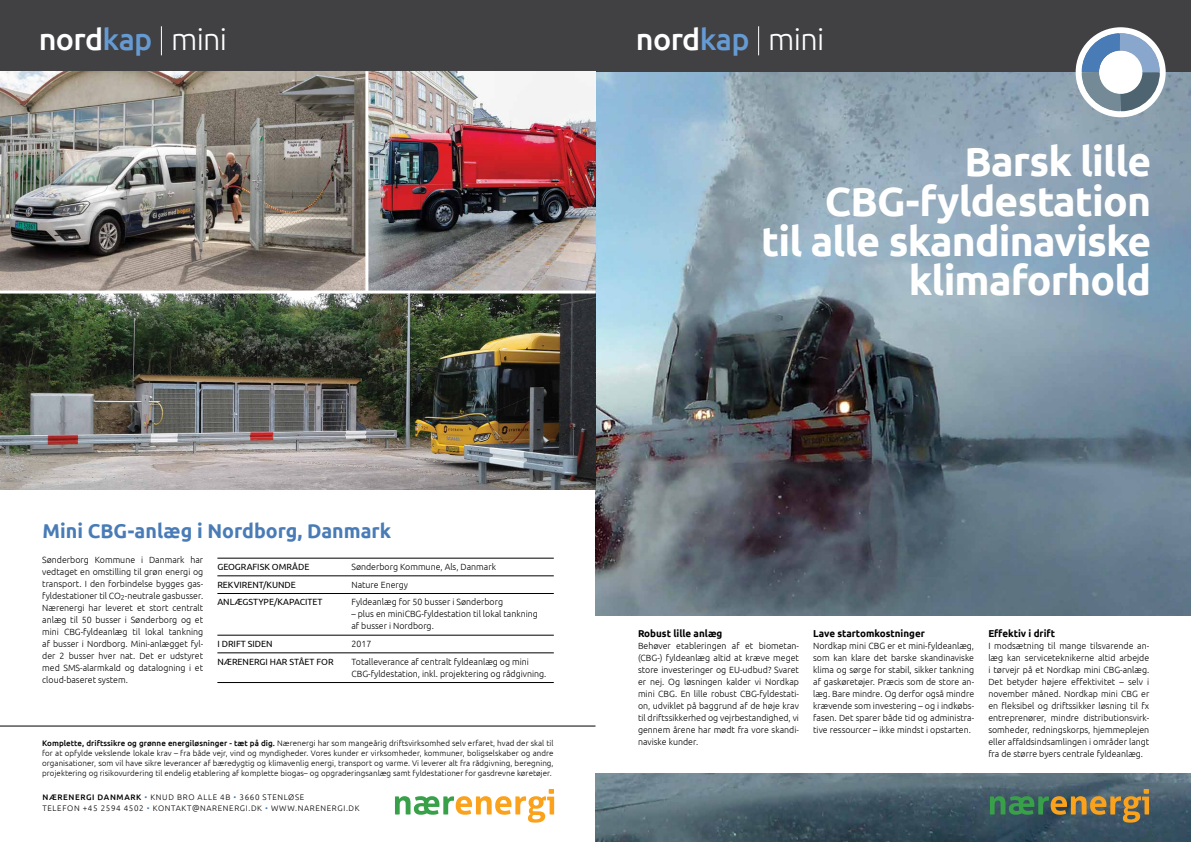
<style>
.page{position:relative;width:1191px;height:842px;background:#fff}
.page>*{position:absolute;margin:0;border:0;box-sizing:border-box;transform-origin:0 0}
.t1{font:700 40.8px/39.6px "Ubuntu";letter-spacing:-.02em;color:#fff;text-align:right}
.t2{font:500 30.5px "Ubuntu";letter-spacing:-.02em;color:#fff}
.t3{font:700 20px "Ubuntu";color:#497cb6}
.t4{font:700 10px "Ubuntu";color:#000}
.t5{font:300 9px/12px "Ubuntu";color:#000;text-align:justify}
.t6{font:9px "Ubuntu";color:#000}
.t7{font:300 8px/10px "Ubuntu";letter-spacing:.08em;color:#000;text-align:justify}
.s1{color:#659ad2}
.s2{font-weight:300}
.s3{font-weight:500}
.s4{color:#497cb6}
</style>
<div class="page">
<img style="left:595px;top:71px;width:596px;height:771px">
<div style="left:0;top:0;width:1191px;height:71px;background:#414042"></div>
<div style="left:595px;top:616px;width:596px;height:156px;background:#fff"></div>
<svg style="left:758px;top:26px;width:1px;height:29px"></svg>
<svg style="left:161px;top:26px;width:1px;height:29px"></svg>
<img style="left:0;top:71px;width:595px;height:419px">
<hr style="left:0;top:726px;width:595px;height:1px;background:#000">
<hr style="left:217px;top:558px;width:337px;height:1px;background:#000">
<hr style="left:217px;top:576px;width:337px;height:1px;background:#000">
<hr style="left:217px;top:593px;width:337px;height:1px;background:#000">
<hr style="left:217px;top:635px;width:337px;height:1px;background:#000">
<hr style="left:217px;top:653px;width:337px;height:1px;background:#000">
<hr style="left:217px;top:682px;width:337px;height:1px;background:#000">
<hr style="left:0;top:291px;width:595px;height:3px;background:#fff">
<hr style="left:365px;top:71px;width:3px;height:221px;background:#fff">
<svg style="left:989px;top:789px;width:160px;height:34px"></svg>
<svg style="left:395px;top:789px;width:159px;height:34px"></svg>
<svg style="left:1075px;top:27px;width:91px;height:91px"></svg>
<h2 class="t2" style="left:39px;top:20px;width:190px">nord<span class="s1">kap</span> <span class="s2">mini</span></h2>
<h2 class="t2" style="left:636px;top:20px;width:190px">nord<span class="s1">kap</span> <span class="s2">mini</span></h2>
<h1 class="t1" style="left:761px;top:141px;width:391px">Barsk lille<br>CBG-fyldestation<br>til alle skandinaviske klimaforhold</h1>
<h3 class="t3" style="left:43px;top:518px;width:350px">Mini CBG-anlæg i Nordborg, Danmark</h3>
<p class="t5" style="left:42px;top:554px;width:162px">Sønderborg Kommune i Danmark har vedtaget en omstilling til grøn energi og transport. I den forbindelse bygges gas&shy;fyldestationer til CO<sub>2</sub>-neutrale gasbusser.<br>Nærenergi har leveret et stort centralt anlæg til 50 busser i Sønderborg og et mini CBG-fyldeanlæg til lokal tankning af busser i Nordborg. Mini-anlægget fyl&shy;der 2 busser hver nat. Det er udstyret med SMS-alarmkald og datalogning i et cloud-baseret system.</p>
<p class="t6" style="left:217px;top:561px;width:94px">GEOGRAFISK OMRÅDE</p>
<p class="t5" style="left:351px;top:561px;width:146px">Sønderborg Kommune, Als, Danmark</p>
<p class="t6" style="left:217px;top:579px;width:80px">REKVIRENT/KUNDE</p>
<p class="t5" style="left:351px;top:578px;width:58px">Nature Energy</p>
<p class="t6" style="left:217px;top:597px;width:107px">ANLÆGSTYPE/KAPACITET</p>
<p class="t5" style="left:351px;top:596px;width:153px">Fyldeanlæg for 50 busser i Sønderborg</p>
<p class="t5" style="left:351px;top:608px;width:188px">– plus en miniCBG-fyldestation til lokal tankning af busser i Nordborg.</p>
<p class="t6" style="left:217px;top:638px;width:57px">I DRIFT SIDEN</p>
<p class="t5" style="left:351px;top:638px;width:21px">2017</p>
<p class="t6" style="left:217px;top:656px;width:118px">NÆRENERGI HAR STÅET FOR</p>
<p class="t5" style="left:351px;top:655px;width:196px">Totalleverance af centralt fyldeanlæg og mini<br>CBG-fyldestation, inkl. projektering og rådgivning.</p>
<p class="t7" style="left:42px;top:737px;width:513px"><span class="s3">Komplette, driftssikre og grønne energiløsninger - tæt på dig.</span> Nærenergi har som mangeårig driftsvirksomhed selv erfaret, hvad der skal til for at opfylde vekslende lokale krav – fra både vejr, vind og myndigheder. Vores kunder er virksomheder, kommuner, boligselskaber og andre organisationer, som vil have sikre leverancer af bæredygtig og klimavenlig energi, transport og varme. Vi leverer alt fra rådgivning, beregning, projektering og risikovurdering til endelig etablering af komplette biogas– og opgraderingsanlæg samt fyldestationer for gasdrevne køretøjer.</p>
<p class="t7" style="left:43px;top:791px;width:319px;line-height:11px"><span class="s3">NÆRENERGI DANMARK</span> <span class="s4">•</span> KNUD BRO ALLE 4B <span class="s4">•</span> 3660 STENLØSE<br>TELEFON +45 2594 4502 <span class="s4">•</span> KONTAKT@NARENERGI.DK <span class="s4">•</span> WWW.NARENERGI.DK</p>
<p class="t4" style="left:638px;top:628px;width:86px">Robust lille anlæg</p>
<p class="t5" style="left:638px;top:640px;width:162px">Behøver etableringen af et biometan-(CBG-) fyldeanlæg altid at kræve meget store investeringer og EU-udbud? Svaret er nej. Og løsningen kalder vi Nordkap mini CBG. En lille robust CBG-fyldestati&shy;on, udviklet på baggrund af de høje krav til driftssikkerhed og vejrbestandighed, vi gennem årene har mødt fra vore skandi&shy;naviske kunder.</p>
<p class="t4" style="left:813px;top:628px;width:113px">Lave startomkostninger</p>
<p class="t5" style="left:813px;top:640px;width:162px">Nordkap mini CBG er et mini-fyldeanlæg, som kan klare det barske skandinaviske klima og sørge for stabil, sikker tankning af gaskøretøjer. Præcis som de store an&shy;læg. Bare mindre. Og derfor også mindre krævende som investering – og i indkøbs&shy;fasen. Det sparer både tid og administra&shy;tive ressourcer – ikke mindst i opstarten.</p>
<p class="t4" style="left:988px;top:628px;width:68px">Effektiv i drift</p>
<p class="t5" style="left:988px;top:640px;width:162px">I modsætning til mange tilsvarende an&shy;læg kan serviceteknikerne altid arbejde i tørvejr på et Nordkap mini CBG-anlæg.<br>Det betyder højere effektivitet – selv i november måned. Nordkap mini CBG er en fleksibel og driftssikker løsning til fx entreprenører, mindre distributionsvirk&shy;somheder, redningskorps, hjemmeplejen eller affaldsindsamlingen i områder langt fra de større byers centrale fyldeanlæg.</p>
</div>
